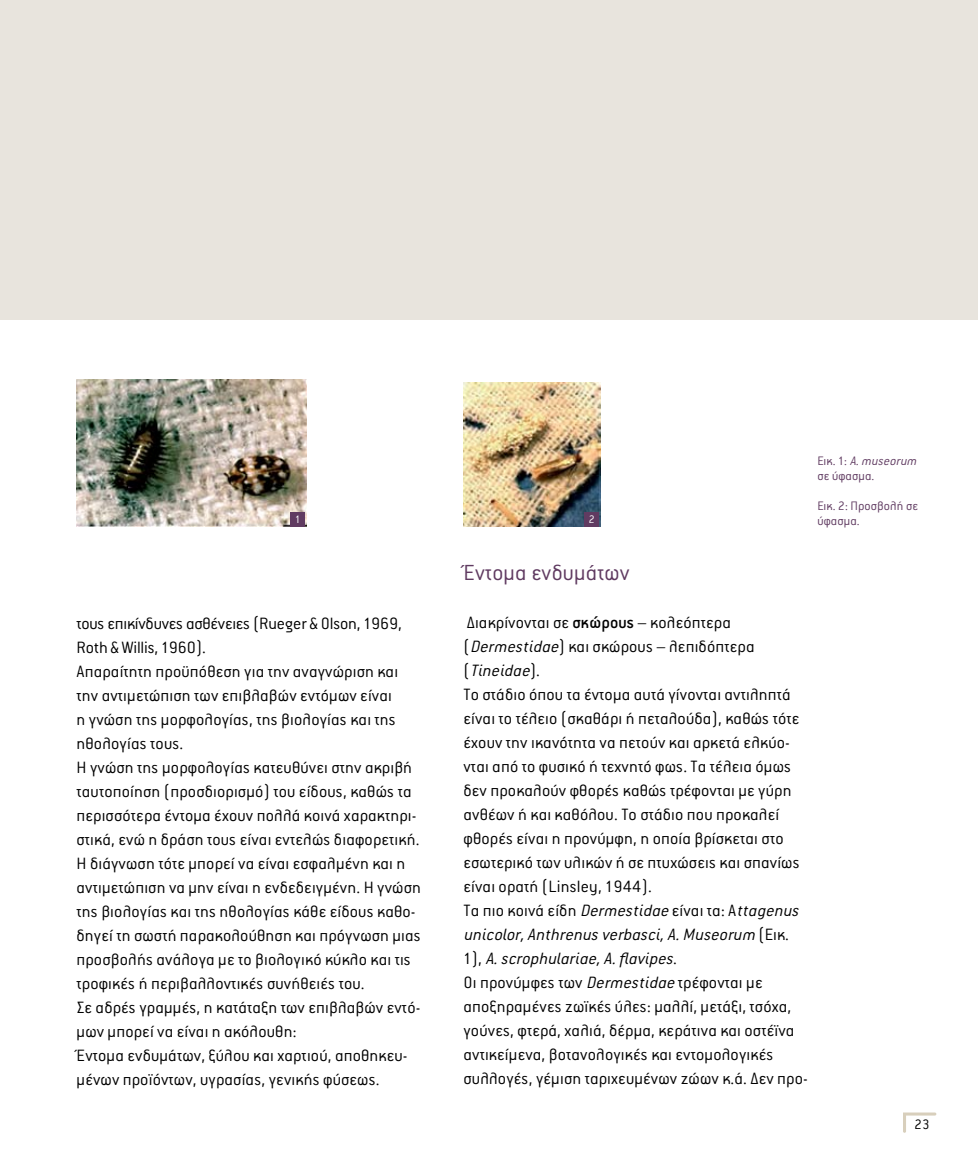
<style>
.page{position:relative;width:978px;height:1170px;background:#fff}
.page>*{position:absolute;margin:0;border:0;box-sizing:border-box;transform-origin:0 0}
.t1{font:300 24px "PF Premier";letter-spacing:.01em;color:#603b61}
.t2{font:300 18px/24px "PF Premier";letter-spacing:.01em;color:#000}
.t3{font:300 15px "PF Premier";color:#000}
.t4{font:300 13.5px/15px "PF Premier";letter-spacing:.01em;color:#603b61}
.t5{font:300 12px "PF Premier";color:#fff}
.s1{font-style:italic}
.s2{font-weight:500}
</style>
<div class="page">
<svg style="left:903px;top:1112px;width:33px;height:20px"></svg>
<img style="left:463px;top:382px;width:138px;height:145px">
<div style="left:0;top:0;width:978px;height:319px;background:#e8e4dd"></div>
<img style="left:77px;top:379px;width:229px;height:148px">
<div style="left:291px;top:512px;width:14px;height:14px;background:#603b61"></div>
<div style="left:585px;top:512px;width:14px;height:14px;background:#603b61"></div>
<p class="t4" style="left:817px;top:453px;width:101px">Εικ. 1: <span class="s1">A. museorum </span>σε ύφασμα.</p>
<p class="t4" style="left:817px;top:498px;width:102px">Εικ. 2: Προσβολή σε</p>
<p class="t5" style="left:295px;top:513px;width:7px">1</p>
<p class="t5" style="left:589px;top:513px;width:8px">2</p>
<p class="t4" style="left:817px;top:513px;width:44px">ύφασμα.</p>
<p class="t2" style="left:77px;top:612px;width:346px">τους επικίνδυνες ασθένειες (Rueger &amp; Olson, 1969, Roth &amp; Willis, 1960).<br>Απαραίτητη προϋπόθεση για την αναγνώριση και την αντιμετώπιση των επιβλαβών εντόμων είναι<br>η γνώση της μορφολογίας, της βιολογίας και της ηθολογίας τους.<br>Η γνώση της μορφολογίας κατευθύνει στην ακριβή ταυτοποίηση (προσδιορισμό) του είδους, καθώς τα περισσότερα έντομα έχουν πολλά κοινά χαρακτηρι&shy;στικά, ενώ η δράση τους είναι εντελώς διαφορετική.<br>Η διάγνωση τότε μπορεί να είναι εσφαλμένη και η αντιμετώπιση να μην είναι η ενδεδειγμένη. Η γνώση της βιολογίας και της ηθολογίας κάθε είδους καθο&shy;δηγεί τη σωστή παρακολούθηση και πρόγνωση μιας προσβολής ανάλογα με το βιολογικό κύκλο και τις τροφικές ή περιβαλλοντικές συνήθειές του.<br>Σε αδρές γραμμές, η κατάταξη των επιβλαβών εντό&shy;μων μπορεί να είναι η ακόλουθη:<br>Έντομα ενδυμάτων, ξύλου και χαρτιού, αποθηκευ&shy;μένων προϊόντων, υγρασίας, γενικής φύσεως.</p>
<h1 class="t1" style="left:463px;top:560px;width:168px">Έντομα ενδυμάτων</h1>
<p class="t2" style="left:463px;top:611px;width:346px">Διακρίνονται σε <span class="s2">σκώρους</span> – κολεόπτερα (<span class="s1">Dermestidae</span>) και σκώρους – λεπιδόπτερα (<span class="s1">Tineidae</span>).<br>Το στάδιο όπου τα έντομα αυτά γίνονται αντιληπτά είναι το τέλειο (σκαθάρι ή πεταλούδα), καθώς τότε έχουν την ικανότητα να πετούν και αρκετά ελκύο&shy;νται από το φυσικό ή τεχνητό φως. Τα τέλεια όμως δεν προκαλούν φθορές καθώς τρέφονται με γύρη ανθέων ή και καθόλου. Το στάδιο που προκαλεί φθορές είναι η προνύμφη, η οποία βρίσκεται στο εσωτερικό των υλικών ή σε πτυχώσεις και σπανίως είναι ορατή (Linsley, 1944).<br>Τα πιο κοινά είδη <span class="s1">Dermestidae</span> είναι τα: A<span class="s1">ttagenus unicolor, Anthrenus verbasci, A. Museorum</span> (Εικ.<br>1), <span class="s1">A. scrophulariae, A. flavipes</span>.<br>Οι προνύμφες των <span class="s1">Dermestidae</span> τρέφονται με αποξηραμένες ζωϊκές ύλες: μαλλί, μετάξι, τσόχα, γούνες, φτερά, χαλιά, δέρμα, κεράτινα και οστέϊνα αντικείμενα, βοτανολογικές και εντομολογικές συλλογές, γέμιση ταριχευμένων ζώων κ.ά. Δεν προ-</p>
<p class="t3" style="left:915px;top:1117px;width:17px">23</p>
</div>
